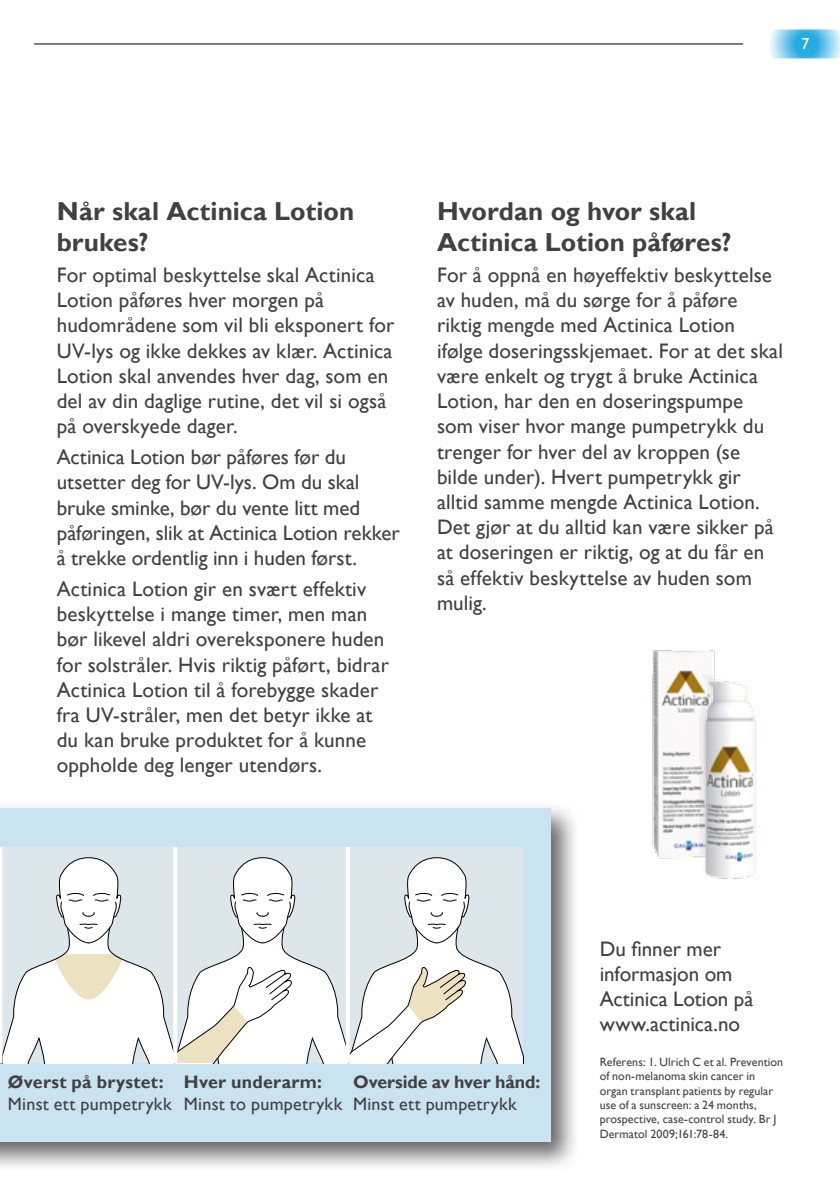
<style>
.page{position:relative;width:840px;height:1191px;background:#fff}
.page>*{position:absolute;margin:0;border:0;box-sizing:border-box;transform-origin:0 0}
.t1{font:700 26px/31.2px "Gill Sans";color:#414042}
.t2{font:21px/25.2px "Gill Sans";letter-spacing:.005em;color:#414042}
.t3{font:18px "Gill Sans";letter-spacing:.015em;color:#414042}
.t4{font:700 18px "Gill Sans";letter-spacing:.015em;color:#414042}
.t5{font:700 18px "Gill Sans";letter-spacing:-.005em;color:#414042}
.t6{font:16px "Gill Sans";color:#fff}
.t7{font:12px/14.4px "Gill Sans";letter-spacing:.005em;color:#414042}
</style>
<div class="page">
<img style="left:652px;top:650px;width:63px;height:209px">
<img style="left:689px;top:663px;width:24px;height:192px">
<img style="left:696px;top:669px;width:60px;height:210px">
<div style="left:0;top:801px;width:581px;height:371px;background:#000;opacity:.6"></div>
<div style="left:0;top:808px;width:550px;height:334px;background:#c9e3f0"></div>
<div style="left:1px;top:847px;width:174px;height:216px;background:#dce6eb"></div>
<div style="left:175px;top:847px;width:174px;height:216px;background:#dce6eb"></div>
<div style="left:349px;top:847px;width:173px;height:216px;background:#dce6eb"></div>
<hr style="left:0;top:847px;width:2px;height:216px;background:#fff">
<hr style="left:173px;top:847px;width:4px;height:216px;background:#fff">
<svg style="left:2px;top:857px;width:520px;height:206px"></svg>
<svg style="left:345px;top:847px;width:4px;height:216px"></svg>
<hr style="left:34px;top:43px;width:708px;height:1px;background:#000">
<svg style="left:770px;top:29px;width:69px;height:29px;background:#75c8eb"></svg>
<p class="t6" style="left:801px;top:35px;width:9px">7</p>
<p class="t1" style="left:57px;top:196px;width:299px">Når skal Actinica Lotion brukes?</p>
<p class="t2" style="left:57px;top:263px;width:339px">For optimal beskyttelse skal Actinica Lotion påføres hver morgen på hudområdene som vil bli eksponert for UV-lys og ikke dekkes av klær. Actinica Lotion skal anvendes hver dag, som en del av din daglige rutine, det vil si også på overskyede dager.</p>
<p class="t2" style="left:57px;top:445px;width:344px">Actinica Lotion bør påføres før du utsetter deg for UV-lys. Om du skal bruke sminke, bør du vente litt med påføringen, slik at Actinica Lotion rekker å trekke ordentlig inn i huden først.</p>
<p class="t2" style="left:57px;top:576px;width:333px">Actinica Lotion gir en svært effektiv beskyttelse i mange timer, men man bør likevel aldri overeksponere huden for solstråler. Hvis riktig påført, bidrar Actinica Lotion til å forebygge skader fra UV-stråler, men det betyr ikke at du kan bruke produktet for å kunne oppholde deg lenger utendørs.</p>
<p class="t1" style="left:437px;top:196px;width:296px">Hvordan og hvor skal<br>Actinica Lotion påføres?</p>
<p class="t2" style="left:437px;top:263px;width:347px">For å oppnå en høyeffektiv beskyttelse av huden, må du sørge for å påføre riktig mengde med Actinica Lotion ifølge doseringsskjemaet. For at det skal være enkelt og trygt å bruke Actinica Lotion, har den en doseringspumpe som viser hvor mange pumpetrykk du trenger for hver del av kroppen (se bilde under). Hvert pumpetrykk gir alltid samme mengde Actinica Lotion.<br>Det gjør at du alltid kan være sikker på at doseringen er riktig, og at du får en så effektiv beskyttelse av huden som mulig.</p>
<p class="t4" style="left:8px;top:1071px;width:157px">Øverst på brystet:</p>
<p class="t3" style="left:8px;top:1093px;width:165px">Minst ett pumpetrykk</p>
<p class="t4" style="left:184px;top:1071px;width:140px">Hver underarm:</p>
<p class="t3" style="left:184px;top:1093px;width:160px">Minst to pumpetrykk</p>
<p class="t5" style="left:353px;top:1071px;width:189px">Overside av hver hånd:</p>
<p class="t3" style="left:353px;top:1093px;width:165px">Minst ett pumpetrykk</p>
<p class="t2" style="left:599px;top:936px;width:155px">Du finner mer informasjon om<br>Actinica Lotion på www.actinica.no</p>
<p class="t7" style="left:599px;top:1054px;width:185px">Referens: 1. Ulrich C et al. Prevention of non-melanoma skin cancer in organ transplant patients by regular use of a sunscreen: a 24 months, prospective, case-control study. Br J Dermatol 2009;161:78-84.</p>
</div>
